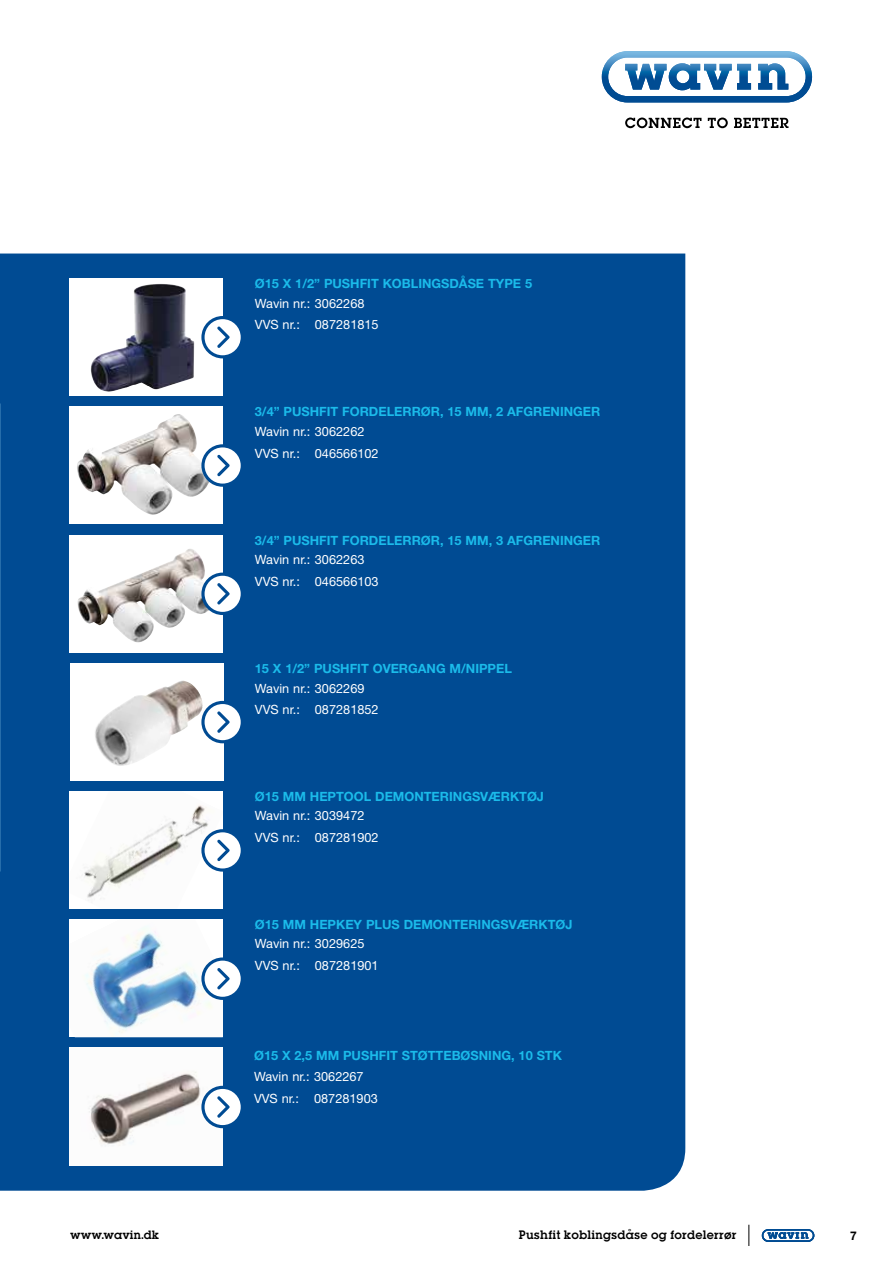
<style>
.page{position:relative;width:893px;height:1263px;background:#fff}
.page>*{position:absolute;margin:0;border:0;box-sizing:border-box;transform-origin:0 0}
.t1{font:700 12.75px "Helvetica Neue";color:#1bbbea}
.t2{font:12.75px/21.6px "Helvetica Neue";color:#fff}
.t3{font:700 12px "Helvetica Neue";color:#000}
.t4{font:10.95px "Lubalin Demi";letter-spacing:.02em;color:#000}
.t5{font:10.8px "Lubalin Demi";letter-spacing:.005em;color:#000}
</style>
<div class="page">
<svg style="left:748px;top:1225px;width:1px;height:21px"></svg>
<svg style="left:625px;top:118px;width:76px;height:10px"></svg>
<svg style="left:708px;top:118px;width:20px;height:10px"></svg>
<svg style="left:734px;top:118px;width:54px;height:10px"></svg>
<svg style="left:602px;top:51px;width:210px;height:51px"></svg>
<svg style="left:762px;top:1229px;width:52px;height:13px"></svg>
<div style="left:0;top:253px;width:685px;height:938px;background:#004b93"></div>
<div style="left:69px;top:278px;width:154px;height:118px;background:#fff"></div>
<img style="left:91px;top:284px;width:103px;height:108px">
<div style="left:69px;top:406px;width:154px;height:118px;background:#fff"></div>
<img style="left:77px;top:414px;width:130px;height:101px">
<div style="left:69px;top:535px;width:154px;height:117px;background:#fff"></div>
<img style="left:77px;top:549px;width:128px;height:93px">
<img style="left:69px;top:791px;width:154px;height:118px">
<img style="left:69px;top:920px;width:154px;height:117px">
<img style="left:69px;top:1048px;width:154px;height:117px">
<svg style="left:201px;top:316px;width:43px;height:42px"></svg>
<svg style="left:201px;top:573px;width:43px;height:42px"></svg>
<svg style="left:201px;top:957px;width:43px;height:43px"></svg>
<svg style="left:201px;top:444px;width:43px;height:43px"></svg>
<svg style="left:201px;top:829px;width:43px;height:43px"></svg>
<svg style="left:201px;top:1086px;width:43px;height:42px"></svg>
<div style="left:70px;top:663px;width:154px;height:118px;background:#fff"></div>
<img style="left:95px;top:681px;width:107px;height:85px">
<svg style="left:201px;top:701px;width:43px;height:42px"></svg>
<p class="t1" style="left:255px;top:276px;width:279px">Ø15 X 1/2” PUSHFIT KOBLINGSDÅSE TYPE 5</p>
<p class="t2" style="left:255px;top:292px;width:125px">Wavin nr.: 3062268<br>VVS nr.: 087281815</p>
<p class="t1" style="left:255px;top:404px;width:347px">3/4” PUSHFIT FORDELERRØR, 15 MM, 2 AFGRENINGER</p>
<p class="t2" style="left:255px;top:420px;width:125px">Wavin nr.: 3062262<br>VVS nr.: 046566102</p>
<p class="t1" style="left:255px;top:532px;width:347px">3/4” PUSHFIT FORDELERRØR, 15 MM, 3 AFGRENINGER</p>
<p class="t2" style="left:255px;top:549px;width:125px">Wavin nr.: 3062263<br>VVS nr.: 046566103</p>
<p class="t1" style="left:255px;top:661px;width:259px">15 X 1/2” PUSHFIT OVERGANG M/NIPPEL</p>
<p class="t2" style="left:255px;top:677px;width:125px">Wavin nr.: 3062269<br>VVS nr.: 087281852</p>
<p class="t1" style="left:255px;top:788px;width:291px">Ø15 MM HEPTOOL DEMONTERINGSVÆRKTØJ</p>
<p class="t2" style="left:255px;top:804px;width:125px">Wavin nr.: 3039472<br>VVS nr.: 087281902</p>
<p class="t1" style="left:255px;top:916px;width:319px">Ø15 MM HEPKEY PLUS DEMONTERINGSVÆRKTØJ</p>
<p class="t2" style="left:255px;top:933px;width:125px">Wavin nr.: 3029625<br>VVS nr.: 087281901</p>
<p class="t1" style="left:254px;top:1047px;width:309px">Ø15 X 2,5 MM PUSHFIT STØTTEBØSNING, 10 STK</p>
<p class="t2" style="left:254px;top:1066px;width:125px">Wavin nr.: 3062267<br>VVS nr.: 087281903</p>
<p class="t5" style="left:70px;top:1227px;width:91px">www.wavin.dk</p>
<p class="t4" style="left:519px;top:1227px;width:219px">Pushfit koblingsdåse og fordelerrør</p>
<p class="t3" style="left:850px;top:1228px;width:8px">7</p>
</div>
